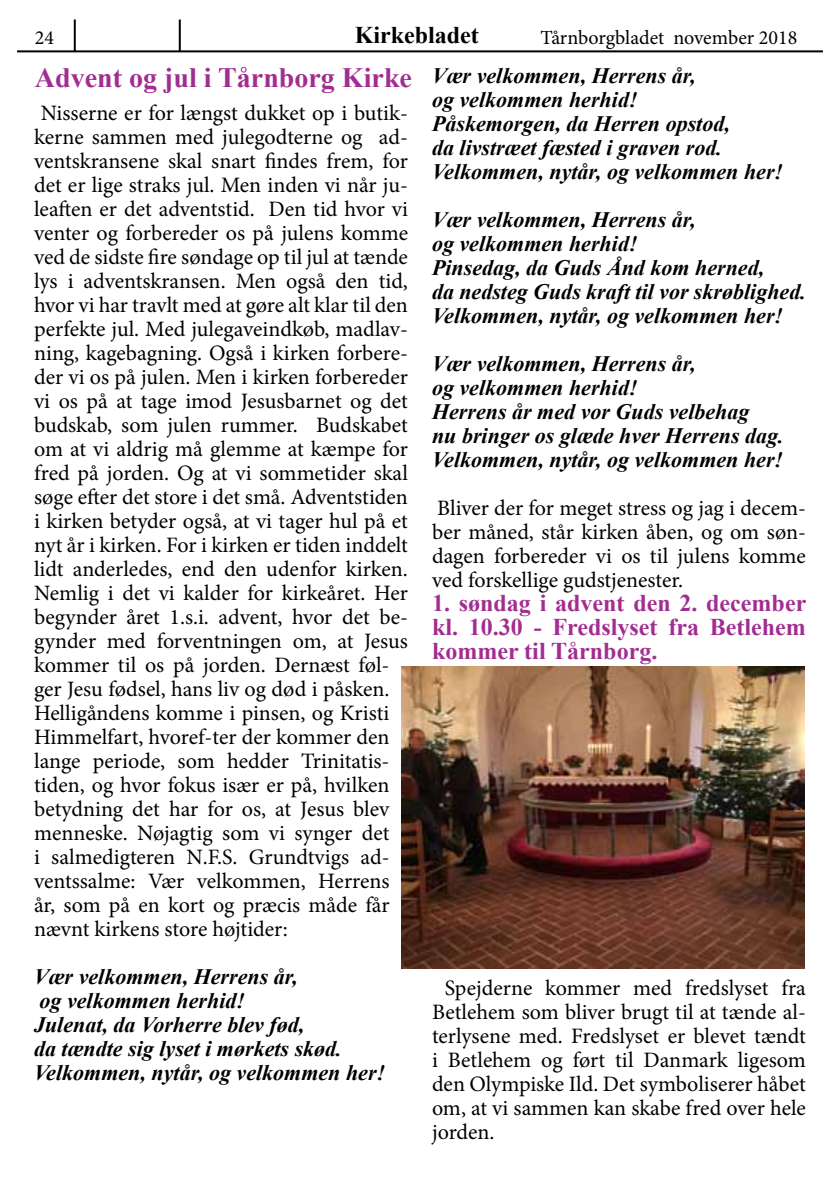
<style>
.page{position:relative;width:840px;height:1191px;background:#fff}
.page>*{position:absolute;margin:0;border:0;box-sizing:border-box;transform-origin:0 0}
.t1{font:700 28px "Times New Roman";color:#a12d91}
.t2{font:700 24px/24px "Times New Roman";color:#a12d91;text-align:justify}
.t3{font:700 24px "Times New Roman";color:#000}
.t4{font:22px/24px "Minion Pro";color:#000;text-align:justify}
.t5{font:italic 700 22px/24px "Times New Roman";color:#000}
.t6{font:20px "Minion Pro";color:#000}
</style>
<div class="page">
<hr style="left:17px;top:50px;width:805px;height:2px;background:#000">
<hr style="left:179px;top:20px;width:2px;height:31px;background:#000">
<hr style="left:74px;top:19px;width:2px;height:32px;background:#000">
<img style="left:401px;top:666px;width:403px;height:302px">
<p class="t6" style="left:35px;top:25px;width:21px">24</p>
<p class="t3" style="left:354px;top:18px;width:126px">Kirkebladet</p>
<p class="t6" style="left:540px;top:25px;width:258px">Tårnborgbladet november 2018</p>
<p class="t1" style="left:35px;top:57px;width:378px">Advent og jul i Tårnborg Kirke</p>
<p class="t4" style="left:34px;top:101px;width:375px;text-align:left;text-indent:7px">Nisserne er for længst dukket op i butik&shy;kerne sammen med julegodterne og ad&shy;ventskransene skal snart findes frem, for det er lige straks jul. Men inden vi når ju&shy;leaften er det adventstid. Den tid hvor vi venter og forbereder os på julens komme ved de sidste fire søndage op til jul at tænde lys i adventskransen. Men også den tid, hvor vi har travlt med at gøre alt klar til den perfekte jul. Med julegaveindkøb, madlav&shy;ning, kagebagning. Også i kirken forbere&shy;der vi os på julen. Men i kirken forbereder vi os på at tage imod Jesusbarnet og det budskab, som julen rummer. Budskabet om at vi aldrig må glemme at kæmpe for fred på jorden. Og at vi sommetider skal søge efter det store i det små. Adventstiden i kirken betyder også, at vi tager hul på et nyt år i kirken. For i kirken er tiden inddelt lidt anderledes, end den udenfor kirken.<br>Nemlig i det vi kalder for kirkeåret. Her begynder året 1.s.i. advent, hvor det be&shy;gynder med forventningen om, at Jesus kommer til os på jorden. Dernæst føl&shy;ger Jesu fødsel, hans liv og død i påsken.<br>Helligåndens komme i pinsen, og Kristi Himmelfart, hvoref-ter der kommer den lange periode, som hedder Trinitatis&shy;tiden, og hvor fokus især er på, hvilken betydning det har for os, at Jesus blev menneske. Nøjagtig som vi synger det<br>i salmedigteren N.F.S. Grundtvigs ad&shy;ventssalme: Vær velkommen, Herrens år, som på en kort og præcis måde får nævnt kirkens store højtider:</p>
<p class="t5" style="left:34px;top:964px;width:352px">Vær velkommen, Herrens år,<br>og velkommen herhid!<br>Julenat, da Vorherre blev fød,<br>da tændte sig lyset i mørkets skød.<br>Velkommen, nytår, og velkommen her!</p>
<p class="t5" style="left:432px;top:63px;width:352px">Vær velkommen, Herrens år,<br>og velkommen herhid!<br>Påskemorgen, da Herren opstod,<br>da livstræet fæsted i graven rod.<br>Velkommen, nytår, og velkommen her!</p>
<p class="t5" style="left:432px;top:207px;width:375px">Vær velkommen, Herrens år,<br>og velkommen herhid!<br>Pinsedag, da Guds Ånd kom herned,<br>da nedsteg Guds kraft til vor skrøblighed.<br>Velkommen, nytår, og velkommen her!</p>
<p class="t5" style="left:432px;top:351px;width:353px">Vær velkommen, Herrens år,<br>og velkommen herhid!<br>Herrens år med vor Guds velbehag<br>nu bringer os glæde hver Herrens dag.<br>Velkommen, nytår, og velkommen her!</p>
<p class="t4" style="left:432px;top:496px;width:375px">Bliver der for meget stress og jag i decem&shy;ber måned, står kirken åben, og om søn&shy;dagen forbereder vi os til julens komme ved forskellige gudstjenester.</p>
<p class="t2" style="left:432px;top:590px;width:375px">1. søndag i advent den 2. december kl. 10.30 - Fredslyset fra Betlehem kommer til Tårnborg.</p>
<p class="t4" style="left:432px;top:976px;width:375px;text-indent:13px">Spejderne kommer med fredslyset fra Betlehem som bliver brugt til at tænde al&shy;terlysene med. Fredslyset er blevet tændt i Betlehem og ført til Danmark ligesom den Olympiske Ild. Det symboliserer håbet om, at vi sammen kan skabe fred over hele jorden.</p>
</div>
